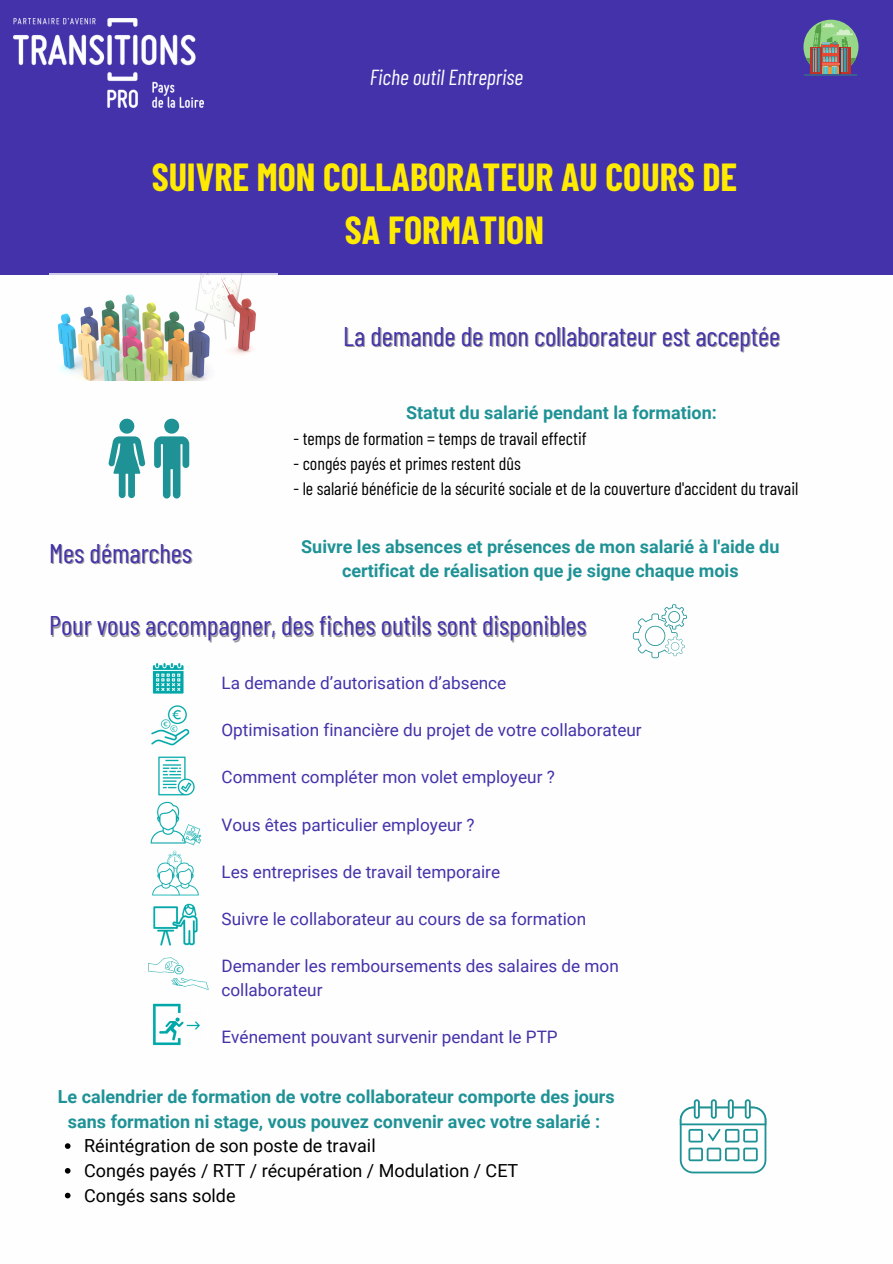
<style>
.page{position:relative;width:893px;height:1264px;background:#fff}
.page>*{position:absolute;margin:0;border:0;box-sizing:border-box;transform-origin:0 0}
.t1{font:700 38.25px/52.8px "Barlow Condensed";color:#ffeb00;text-align:center}
.t2{font:27px "Barlow Condensed";color:#4432aa}
.t3{font:italic 21.75px "Barlow Condensed";color:#fefefe}
.t4{font:700 18px/24.8px "Roboto";color:#1f9296;text-align:center}
.t5{font:18px "Barlow Condensed";color:#000}
.t6{font:18px/24.8px "Roboto";color:#000}
.t7{font:17.1px/23.5px "Roboto";color:#4432aa}
</style>
<div class="page">
<div style="left:0;top:0;width:892px;height:274px;background:#4432aa"></div>
<div style="left:803px;top:20px;width:55px;height:54px;background:#96d887;border-radius:50%"></div>
<svg style="left:805px;top:23px;width:51px;height:51px"></svg>
<hr style="left:803px;top:74px;width:54px;height:2px;background:#3c618f">
<img style="left:13px;top:19px;width:190px;height:88px">
<svg style="left:632px;top:604px;width:54px;height:54px"></svg>
<img style="left:49px;top:274px;width:228px;height:107px">
<svg style="left:154px;top:418px;width:35px;height:80px"></svg>
<svg style="left:108px;top:418px;width:37px;height:80px"></svg>
<svg style="left:679px;top:1099px;width:87px;height:74px"></svg>
<svg style="left:65px;top:1143px;width:5px;height:5px"></svg>
<svg style="left:65px;top:1168px;width:5px;height:5px"></svg>
<svg style="left:65px;top:1192px;width:5px;height:6px"></svg>
<img style="left:152px;top:662px;width:32px;height:32px">
<img style="left:151px;top:705px;width:39px;height:41px">
<img style="left:158px;top:756px;width:37px;height:40px">
<img style="left:150px;top:801px;width:52px;height:45px">
<img style="left:152px;top:850px;width:47px;height:46px">
<img style="left:153px;top:903px;width:45px;height:43px">
<img style="left:148px;top:957px;width:61px;height:33px">
<img style="left:153px;top:1003px;width:47px;height:43px">
<p class="t3" style="left:370px;top:63px;width:155px">Fiche outil Entreprise</p>
<h1 class="t1" style="left:152px;top:150px;width:587px">SUIVRE MON COLLABORATEUR AU COURS DE<br>SA FORMATION</h1>
<h2 class="t2" style="left:343px;top:319px;width:438px">La demande de mon collaborateur est acceptée</h2>
<p class="t4" style="left:406px;top:401px;width:312px">Statut du salarié pendant la formation:</p>
<p class="t5" style="left:293px;top:427px;width:295px">- temps de formation = temps de travail effectif</p>
<p class="t5" style="left:293px;top:452px;width:229px">- congés payés et primes restent dûs</p>
<p class="t5" style="left:293px;top:476px;width:506px">- le salarié bénéficie de la sécurité sociale et de la couverture d'accident du travail</p>
<p class="t4" style="left:301px;top:534px;width:479px">Suivre les absences et présences de mon salarié à l'aide du certificat de réalisation que je signe chaque mois</p>
<h2 class="t2" style="left:49px;top:608px;width:539px">Pour vous accompagner, des fiches outils sont disponibles</h2>
<h2 class="t2" style="left:49px;top:536px;width:144px">Mes démarches</h2>
<p class="t7" style="left:221px;top:671px;width:286px">La demande d’autorisation d’absence</p>
<p class="t7" style="left:221px;top:718px;width:421px">Optimisation financière du projet de votre collaborateur</p>
<p class="t7" style="left:221px;top:765px;width:335px">Comment compléter mon volet employeur ?</p>
<p class="t7" style="left:221px;top:813px;width:255px">Vous êtes particulier employeur ?</p>
<p class="t7" style="left:221px;top:860px;width:280px">Les entreprises de travail temporaire</p>
<p class="t7" style="left:221px;top:907px;width:366px">Suivre le collaborateur au cours de sa formation</p>
<p class="t7" style="left:221px;top:954px;width:399px">Demander les remboursements des salaires de mon collaborateur</p>
<p class="t7" style="left:221px;top:1025px;width:338px">Evénement pouvant survenir pendant le PTP</p>
<p class="t4" style="left:58px;top:1084px;width:558px">Le calendrier de formation de votre collaborateur comporte des jours sans formation ni stage, vous pouvez convenir avec votre salarié :</p>
<p class="t6" style="left:84px;top:1133px;width:435px">Réintégration de son poste de travail<br>Congés payés / RTT / récupération / Modulation / CET<br>Congés sans solde</p>
</div>
